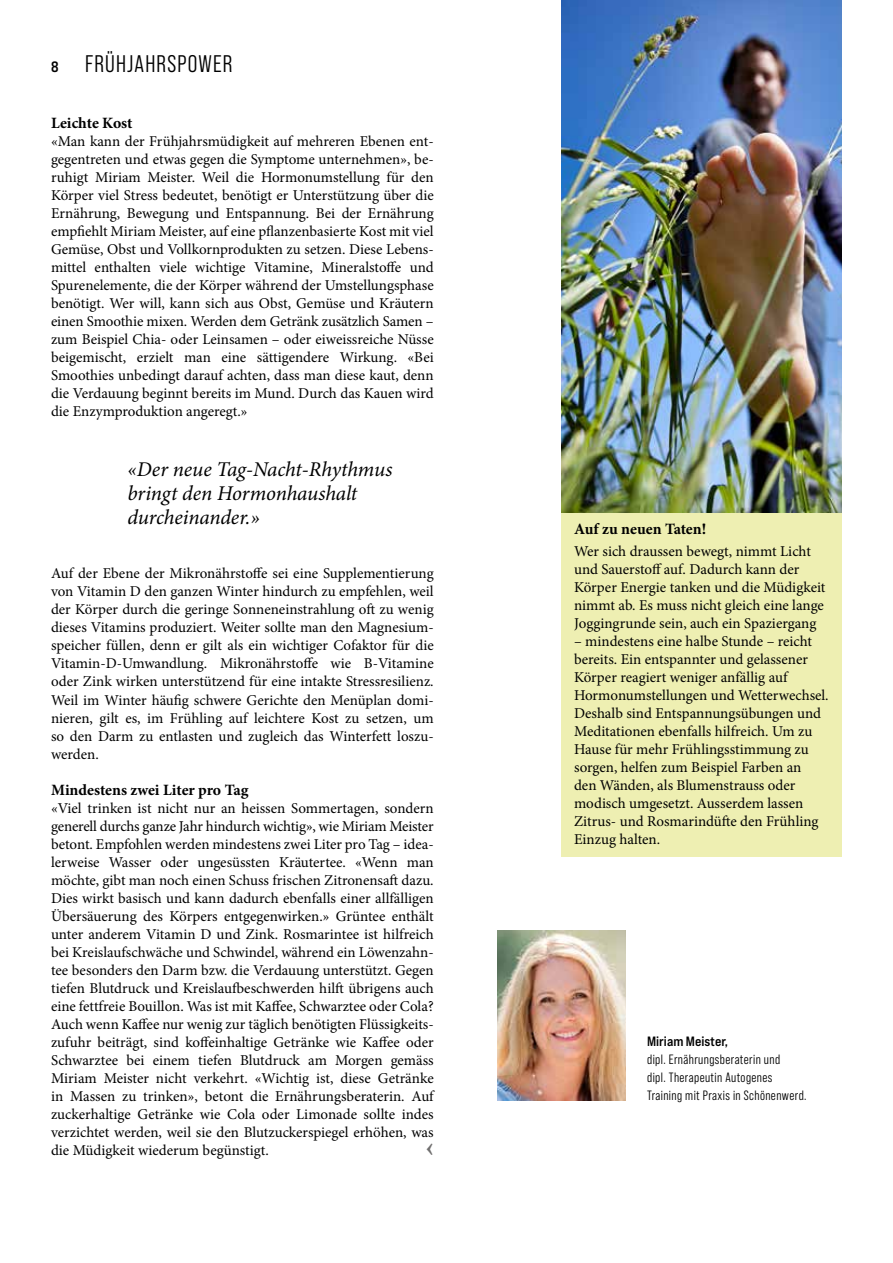
<style>
.page{position:relative;width:893px;height:1263px;background:#fff}
.page>*{position:absolute;margin:0;border:0;box-sizing:border-box;transform-origin:0 0}
.t1{font:700 30px "Minion Pro";color:#706f6f}
.t2{font:24px "Bebas Neue Pro Middle";letter-spacing:.05em;color:#000}
.t3{font:italic 21px/24px "Minion Pro";letter-spacing:-.01em;color:#000}
.t4{font:700 15.75px "Minion Pro";letter-spacing:-.005em;color:#000}
.t5{font:15px/18px "Minion Pro";color:#000;text-align:justify}
.t6{font:13.5px/18px "Bebas Neue Pro Middle";letter-spacing:.03em;color:#000}
.t7{font:13.5px "Bebas Neue Pro Exp Bd";color:#000}
.s1{font-family:"Bebas Neue Pro Exp Bd";font-size:15px}
</style>
<div class="page">
<div style="left:561px;top:512px;width:281px;height:344px;background:#eeefb2"></div>
<img style="left:497px;top:930px;width:128px;height:170px">
<img style="left:561px;top:0;width:281px;height:512px">
<h2 class="t2" style="left:51px;top:51px;width:183px"><span class="s1">8</span> FRÜHJAHRSPOWER</h2>
<p class="t4" style="left:51px;top:112px;width:83px">Leichte Kost</p>
<p class="t5" style="left:51px;top:133px;width:384px">«Man kann der Frühjahrsmüdigkeit auf mehreren Ebenen ent&shy;gegentreten und etwas gegen die Symptome unternehmen», be&shy;ruhigt Miriam Meister. Weil die Hormonumstellung für den Körper viel Stress bedeutet, benötigt er Unterstützung über die Ernährung, Bewegung und Entspannung. Bei der Ernährung empfiehlt Miriam Meister, auf eine pflanzenbasierte Kost mit viel Gemüse, Obst und Vollkornprodukten zu setzen. Diese Lebens&shy;mittel enthalten viele wichtige Vitamine, Mineralstoffe und Spurenelemente, die der Körper während der Umstellungsphase benötigt. Wer will, kann sich aus Obst, Gemüse und Kräutern einen Smoothie mixen. Werden dem Getränk zusätzlich Samen – zum Beispiel Chia- oder Leinsamen – oder eiweissreiche Nüsse beigemischt, erzielt man eine sättigendere Wirkung. «Bei Smoothies unbedingt darauf achten, dass man diese kaut, denn die Verdauung beginnt bereits im Mund. Durch das Kauen wird die Enzymproduktion angeregt.»</p>
<h3 class="t3" style="left:128px;top:458px;width:266px">«Der neue Tag-Nacht-Rhythmus bringt den Hormonhaushalt durcheinander.»</h3>
<p class="t5" style="left:51px;top:565px;width:384px">Auf der Ebene der Mikronährstoffe sei eine Supplementierung von Vitamin D den ganzen Winter hindurch zu empfehlen, weil der Körper durch die geringe Sonneneinstrahlung oft zu wenig dieses Vitamins produziert. Weiter sollte man den Magnesium&shy;speicher füllen, denn er gilt als ein wichtiger Cofaktor für die Vitamin-D-Umwandlung. Mikronährstoffe wie B-Vitamine oder Zink wirken unterstützend für eine intakte Stressresilienz.<br>Weil im Winter häufig schwere Gerichte den Menüplan domi&shy;nieren, gilt es, im Frühling auf leichtere Kost zu setzen, um so den Darm zu entlasten und zugleich das Winterfett loszu&shy;werden.</p>
<p class="t4" style="left:51px;top:778px;width:199px">Mindestens zwei Liter pro Tag</p>
<p class="t5" style="left:51px;top:799px;width:384px">«Viel trinken ist nicht nur an heissen Sommertagen, sondern generell durchs ganze Jahr hindurch wichtig», wie Miriam Meister betont. Empfohlen werden mindestens zwei Liter pro Tag – idea&shy;lerweise Wasser oder ungesüssten Kräutertee. «Wenn man möchte, gibt man noch einen Schuss frischen Zitronensaft dazu.<br>Dies wirkt basisch und kann dadurch ebenfalls einer allfälligen Übersäuerung des Körpers entgegenwirken.» Grüntee enthält unter anderem Vitamin D und Zink. Rosmarintee ist hilfreich bei Kreislaufschwäche und Schwindel, während ein Löwenzahn&shy;tee besonders den Darm bzw. die Verdauung unterstützt. Gegen tiefen Blutdruck und Kreislaufbeschwerden hilft übrigens auch eine fettfreie Bouillon. Was ist mit Kaffee, Schwarztee oder Cola?<br>Auch wenn Kaffee nur wenig zur täglich benötigten Flüssigkeits&shy;zufuhr beiträgt, sind koffeinhaltige Getränke wie Kaffee oder Schwarztee bei einem tiefen Blutdruck am Morgen gemäss Miriam Meister nicht verkehrt. «Wichtig ist, diese Getränke in Massen zu trinken», betont die Ernährungsberaterin. Auf zuckerhaltige Getränke wie Cola oder Limonade sollte indes verzichtet werden, weil sie den Blutzuckerspiegel erhöhen, was die Müdigkeit wiederum begünstigt.</p>
<h1 class="t1" style="left:425px;top:1125px;width:10px">‹</h1>
<p class="t4" style="left:574px;top:518px;width:134px">Auf zu neuen Taten!</p>
<p class="t5" style="left:574px;top:542px;width:253px;text-align:left">Wer sich draussen bewegt, nimmt Licht und Sauerstoff auf. Dadurch kann der Körper Energie tanken und die Müdigkeit nimmt ab. Es muss nicht gleich eine lange Joggingrunde sein, auch ein Spaziergang</p>
<p class="t5" style="left:574px;top:632px;width:256px;text-align:left">– mindestens eine halbe Stunde – reicht bereits. Ein entspannter und gelassener Körper reagiert weniger anfällig auf Hormonumstellungen und Wetterwechsel.<br>Deshalb sind Entspannungsübungen und Meditationen ebenfalls hilfreich. Um zu Hause für mehr Frühlingsstimmung zu sorgen, helfen zum Beispiel Farben an<br>den Wänden, als Blumenstrauss oder modisch umgesetzt. Ausserdem lassen Zitrus- und Rosmarindüfte den Frühling Einzug halten.</p>
<p class="t7" style="left:647px;top:1033px;width:83px">Miriam Meister,</p>
<p class="t6" style="left:647px;top:1050px;width:161px">dipl. Ernährungsberaterin und<br>dipl. Therapeutin Autogenes<br>Training mit Praxis in Schönenwerd.</p>
</div>
